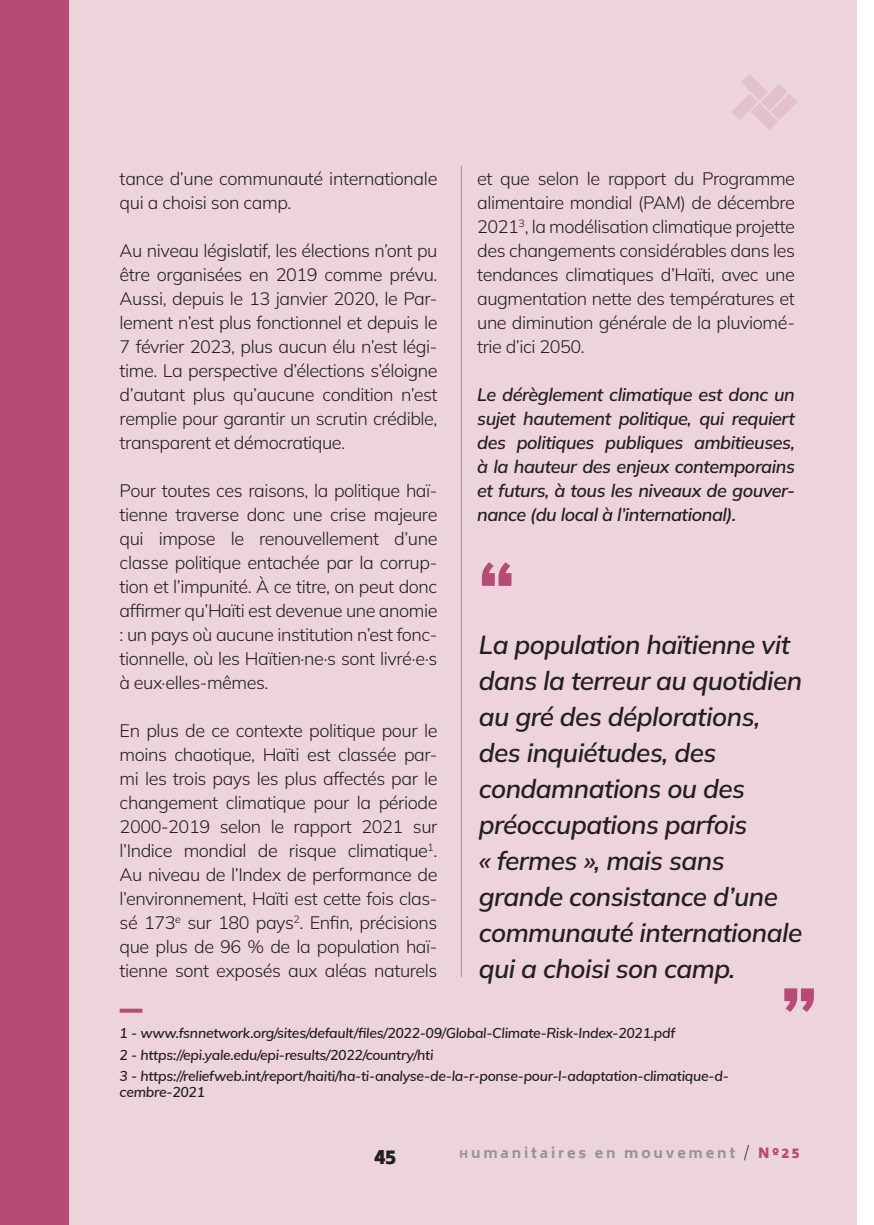
<style>
.page{position:relative;width:874px;height:1225px;background:#fff}
.page>*{position:absolute;margin:0;border:0;box-sizing:border-box;transform-origin:0 0}
.t1{font:900 70px "Mulish";color:#b64b76}
.t2{font:italic 600 26px/36px "Mulish";letter-spacing:-.02em;color:#231f20}
.t3{font:900 20px "Biryani";color:#231f20}
.t4{font:300 18px/24px "Mulish";letter-spacing:-.025em;color:#231f20;text-align:justify}
.t5{font:italic 600 18px/24px "Mulish";letter-spacing:-.025em;color:#231f20;text-align:justify}
.Note_de_bas_de_page{font:italic 14px/16px "Muli";letter-spacing:-.02em;color:#231f20}
.t6{font:800 14px "Biryani";letter-spacing:.2em;color:#959598}
.s1{font-weight:900;font-size:10.4px}
.s2{font-weight:200;color:#231f20}
.s3{font-weight:900;color:#b64b76}
</style>
<div class="page">
<div style="left:0;top:0;width:855px;height:1225px;background:#ecd4da"></div>
<div style="left:0;top:0;width:69px;height:1225px;background:#b64b76"></div>
<hr style="left:461px;top:166px;width:1px;height:811px;background:#939598">
<svg style="left:120px;top:1008px;width:22px;height:4px"></svg>
<svg style="left:772px;top:1148px;width:6px;height:7px"></svg>
<svg style="left:732px;top:74px;width:65px;height:56px"></svg>
<p class="t4" style="left:120px;top:166px;width:319px">tance d’une communauté internationale qui a choisi son camp.</p>
<p class="t4" style="left:120px;top:238px;width:319px">Au niveau législatif, les élections n’ont pu être organisées en 2019 comme prévu.<br>Aussi, depuis le 13 janvier 2020, le Par&shy;lement n’est plus fonctionnel et depuis le 7 février 2023, plus aucun élu n’est légi&shy;time. La perspective d’élections s’éloigne d’autant plus qu’aucune condition n’est remplie pour garantir un scrutin crédible, transparent et démocratique.</p>
<p class="t4" style="left:120px;top:478px;width:319px">Pour toutes ces raisons, la politique haï&shy;tienne traverse donc une crise majeure qui impose le renouvellement d’une classe politique entachée par la corrup&shy;tion et l’impunité. À ce titre, on peut donc affirmer qu’Haïti est devenue une anomie : un pays où aucune institution n’est fonc&shy;tionnelle, où les Haïtien·ne·s sont livré·e·s à eux·elles-mêmes.</p>
<p class="t4" style="left:120px;top:718px;width:319px">En plus de ce contexte politique pour le moins chaotique, Haïti est classée par&shy;mi les trois pays les plus affectés par le changement climatique pour la période 2000-2019 selon le rapport 2021 sur l’Indice mondial de risque climatique<sup>1</sup>.<br>Au niveau de l’Index de performance de l’environnement, Haïti est cette fois clas&shy;sé 173<sup>e</sup> sur 180 pays<sup>2</sup>. Enfin, précisions que plus de 96 % de la population haï&shy;tienne sont exposés aux aléas naturels</p>
<p class="t4" style="left:477px;top:166px;width:319px">et que selon le rapport du Programme alimentaire mondial (PAM) de décembre 2021<sup>3</sup>, la modélisation climatique projette des changements considérables dans les tendances climatiques d’Haïti, avec une augmentation nette des températures et une diminution générale de la pluviomé&shy;trie d’ici 2050.</p>
<p class="t5" style="left:477px;top:382px;width:319px">Le dérèglement climatique est donc un sujet hautement politique, qui requiert des politiques publiques ambitieuses, à la hauteur des enjeux contemporains et futurs, à tous les niveaux de gouver&shy;nance (du local à l’international).</p>
<p class="t1" style="left:478px;top:540px;width:37px">“</p>
<p class="t2" style="left:478px;top:626px;width:325px">La population haïtienne vit dans la terreur au quotidien au gré des déplorations, des inquiétudes, des condamnations ou des préoccupations parfois<br>« fermes », mais sans grande consistance d’une communauté internationale qui a choisi son camp.</p>
<p class="t1" style="left:780px;top:965px;width:37px">”</p>
<p class="Note_de_bas_de_page" style="left:120px;top:1024px;width:557px">1 - www.fsnnetwork.org/sites/default/files/2022-09/Global-Climate-Risk-Index-2021.pdf</p>
<p class="Note_de_bas_de_page" style="left:120px;top:1046px;width:315px">2 - https://epi.yale.edu/epi-results/2022/country/hti</p>
<p class="Note_de_bas_de_page" style="left:120px;top:1067px;width:610px">3 - https://reliefweb.int/report/haiti/ha-ti-analyse-de-la-r-ponse-pour-l-adaptation-climatique-d&shy;cembre-2021</p>
<p class="t3" style="left:374px;top:1145px;width:23px">45</p>
<p class="t6" style="left:459px;top:1145px;width:341px"><span class="s1">h</span>umanitaires en mouvement <span class="s2">/</span> <span class="s3">N 25</span></p>
</div>
